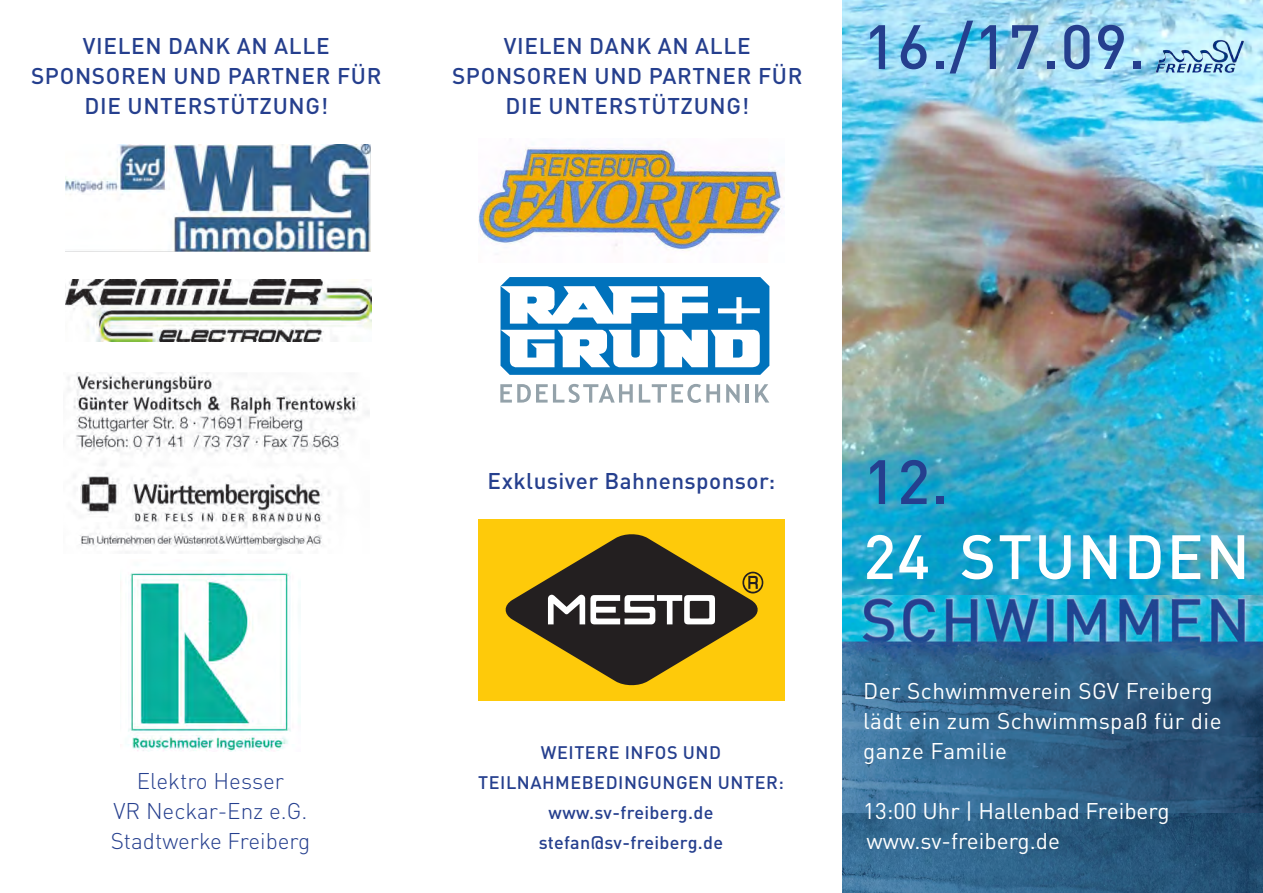
<style>
.page{position:relative;width:1263px;height:893px;background:#fff}
.page>*{position:absolute;margin:0;border:0;box-sizing:border-box;transform-origin:0 0}
.Titel_links{font:500 61.5px "DINOT";letter-spacing:.02em;color:#253f8e}
.Titel_rechts{font:500 61.5px "DINOT";letter-spacing:.03em;color:#fff}
.Titel_links_Weiß{font:500 61.5px "DINOT";color:#fff}
.Titel_links-2{font:500 22.5px/30px "DINOT";letter-spacing:.03em;color:#253f8e;text-align:center}
.Titel_rechts-2{font:22.5px/30px "DINOT";letter-spacing:.02em;color:#fff}
.Fließtext{font:300 22.5px "DINOT";color:#253f8e}
.Fließtext-2{font:22.5px "DINOT";color:#fff}
.Titel_links-3{font:500 18px "DINOT";letter-spacing:.03em;color:#253f8e}
</style>
<div class="page">
<img style="left:842px;top:0;width:421px;height:893px">
<img style="left:1152px;top:34px;width:94px;height:44px">
<img style="left:842px;top:595px;width:421px;height:217px">
<img style="left:478px;top:144px;width:304px;height:107px">
<img style="left:67px;top:373px;width:303px;height:181px">
<img style="left:120px;top:570px;width:181px;height:182px">
<div style="left:478px;top:519px;width:306px;height:181px;background:#feca0a"></div>
<svg style="left:505px;top:534px;width:258px;height:152px"></svg>
<img style="left:66px;top:144px;width:305px;height:108px">
<svg style="left:500px;top:277px;width:269px;height:98px"></svg>
<svg style="left:500px;top:384px;width:133px;height:19px"></svg>
<svg style="left:639px;top:384px;width:81px;height:19px"></svg>
<svg style="left:726px;top:384px;width:13px;height:19px"></svg>
<hr style="left:746px;top:384px;width:3px;height:19px;background:#94a2aa">
<svg style="left:755px;top:384px;width:14px;height:19px"></svg>
<img style="left:66px;top:279px;width:306px;height:62px">
<p class="Titel_links-2" style="left:83px;top:30px;width:248px">VIELEN DANK AN ALLE</p>
<p class="Titel_links-2" style="left:31px;top:60px;width:352px">SPONSOREN UND PARTNER FÜR<br>DIE UNTERSTÜTZUNG!</p>
<p class="Titel_links-2" style="left:504px;top:30px;width:248px">VIELEN DANK AN ALLE</p>
<p class="Titel_links-2" style="left:452px;top:60px;width:352px">SPONSOREN UND PARTNER FÜR<br>DIE UNTERSTÜTZUNG!</p>
<p class="Titel_links" style="left:863px;top:7px;width:284px">16./17.09.</p>
<p class="Fließtext" style="left:137px;top:767px;width:149px">Elektro Hesser</p>
<p class="Fließtext" style="left:113px;top:797px;width:196px">VR Neckar-Enz e.G.</p>
<p class="Fließtext" style="left:111px;top:827px;width:201px">Stadtwerke Freiberg</p>
<p class="Titel_links-2" style="left:488px;top:465px;width:289px">Exklusiver Bahnensponsor:</p>
<p class="Titel_links-3" style="left:541px;top:741px;width:182px">WEITERE INFOS UND</p>
<p class="Titel_links-3" style="left:478px;top:771px;width:307px">TEILNAHMEBEDINGUNGEN UNTER:</p>
<p class="Titel_links-3" style="left:549px;top:801px;width:166px">www.sv-freiberg.de</p>
<p class="Titel_links-3" style="left:539px;top:831px;width:186px">stefan@sv-freiberg.de</p>
<p class="Titel_links" style="left:863px;top:442px;width:87px">12.</p>
<p class="Titel_links_Weiß" style="left:863px;top:518px;width:68px">24</p>
<p class="Titel_rechts" style="left:960px;top:518px;width:292px">STUNDEN</p>
<p class="Titel_rechts-2" style="left:863px;top:675px;width:351px">Der Schwimmverein SGV Freiberg</p>
<p class="Titel_rechts-2" style="left:863px;top:705px;width:360px">lädt ein zum Schwimmspaß für die ganze Familie</p>
<p class="Fließtext-2" style="left:863px;top:797px;width:308px">13:00 Uhr | Hallenbad Freiberg</p>
<p class="Fließtext-2" style="left:866px;top:827px;width:195px">www.sv-freiberg.de</p>
</div>
